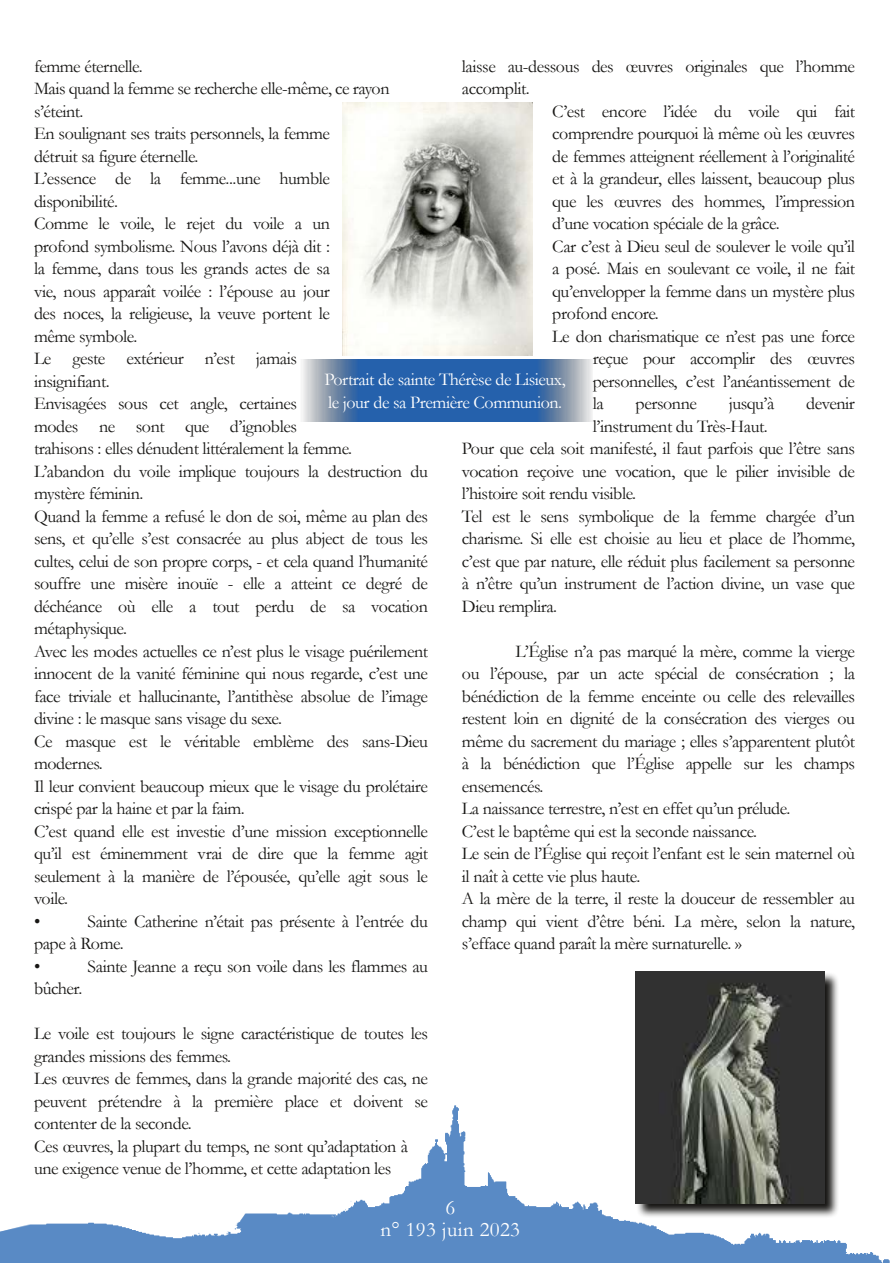
<style>
.page{position:relative;width:893px;height:1263px;background:#fff}
.page>*{position:absolute;margin:0;border:0;box-sizing:border-box;transform-origin:0 0}
.t1{font:21px/22.5px "Garamond";letter-spacing:.015em;color:#fff;text-align:center}
.t2{font:18px/22.5px "Garamond";letter-spacing:-.025em;color:#181715}
.t3{font:18px/22.5px "Garamond";letter-spacing:-.025em;color:#fff}
</style>
<div class="page">
<img style="left:0;top:1105px;width:890px;height:158px">
<svg style="left:635px;top:973px;width:205px;height:245px"></svg>
<img style="left:635px;top:971px;width:190px;height:232px">
<img style="left:342px;top:102px;width:190px;height:253px">
<svg style="left:303px;top:360px;width:289px;height:61px;background:#4a77af"></svg>
<p class="t2" style="left:34px;top:57px;width:396px">femme éternelle.<br>Mais quand la femme se recherche elle-même, ce rayon s’éteint.<br>En soulignant ses traits personnels, la femme<br>détruit sa figure éternelle.<br>L’essence de la femme...une humble<br>disponibilité.<br>Comme le voile, le rejet du voile a un<br>profond symbolisme. Nous l’avons déjà dit :<br>la femme, dans tous les grands actes de sa<br>vie, nous apparaît voilée : l’épouse au jour<br>des noces, la religieuse, la veuve portent le<br>même symbole.<br>Le geste extérieur n’est jamais<br>insignifiant.<br>Envisagées sous cet angle, certaines<br>modes ne sont que d’ignobles<br>trahisons : elles dénudent littéralement la femme.<br>L’abandon du voile implique toujours la destruction du mystère féminin.<br>Quand la femme a refusé le don de soi, même au plan des sens, et qu’elle s’est consacrée au plus abject de tous les cultes, celui de son propre corps, - et cela quand l’humanité souffre une misère inouïe - elle a atteint ce degré de déchéance où elle a tout perdu de sa vocation métaphysique.<br>Avec les modes actuelles ce n’est plus le visage puérilement innocent de la vanité féminine qui nous regarde, c’est une face triviale et hallucinante, l’antithèse absolue de l’image divine : le masque sans visage du sexe.<br>Ce masque est le véritable emblème des sans-Dieu modernes.<br>Il leur convient beaucoup mieux que le visage du prolétaire crispé par la haine et par la faim.<br>C’est quand elle est investie d’une mission exceptionnelle qu’il est éminemment vrai de dire que la femme agit seulement à la manière de l’épousée, qu’elle agit sous le voile.<br>•</p>
<p class="t2" style="left:462px;top:57px;width:395px">laisse au-dessous des œuvres originales que l’homme</p>
<p class="t2" style="left:462px;top:79px;width:69px">accomplit.</p>
<p class="t2" style="left:552px;top:102px;width:304px">C’est encore l’idée du voile qui fait</p>
<p class="t2" style="left:552px;top:124px;width:304px">comprendre pourquoi là même où les œuvres</p>
<p class="t2" style="left:552px;top:147px;width:304px">de femmes atteignent réellement à l’originalité</p>
<p class="t2" style="left:552px;top:169px;width:304px">et à la grandeur, elles laissent, beaucoup plus</p>
<p class="t2" style="left:552px;top:192px;width:304px">que les œuvres des hommes, l’impression</p>
<p class="t2" style="left:552px;top:214px;width:229px">d’une vocation spéciale de la grâce.</p>
<p class="t2" style="left:552px;top:237px;width:304px">Car c’est à Dieu seul de soulever le voile qu’il</p>
<p class="t2" style="left:552px;top:259px;width:304px">a posé. Mais en soulevant ce voile, il ne fait</p>
<p class="t2" style="left:552px;top:282px;width:304px">qu’envelopper la femme dans un mystère plus</p>
<p class="t2" style="left:552px;top:304px;width:108px">profond encore.</p>
<p class="t2" style="left:552px;top:327px;width:304px">Le don charismatique ce n’est pas une force</p>
<p class="t2" style="left:593px;top:349px;width:264px">reçue pour accomplir des œuvres</p>
<p class="t2" style="left:593px;top:372px;width:264px">personnelles, c’est l’anéantissement de</p>
<p class="t2" style="left:593px;top:394px;width:12px">la</p>
<p class="t2" style="left:636px;top:394px;width:63px">personne</p>
<p class="t2" style="left:729px;top:394px;width:47px">jusqu’à</p>
<p class="t2" style="left:806px;top:394px;width:50px">devenir</p>
<p class="t2" style="left:462px;top:417px;width:395px;text-indent:131px">l’instrument du Très-Haut.<br>Pour que cela soit manifesté, il faut parfois que l’être sans vocation reçoive une vocation, que le pilier invisible de l’histoire soit rendu visible.<br>Tel est le sens symbolique de la femme chargée d’un charisme. Si elle est choisie au lieu et place de l’homme, c’est que par nature, elle réduit plus facilement sa personne à n’être qu’un instrument de l’action divine, un vase que Dieu remplira.</p>
<p class="t2" style="left:462px;top:642px;width:395px;text-indent:54px">L’Église n’a pas marqué la mère, comme la vierge ou l’épouse, par un acte spécial de consécration ; la bénédiction de la femme enceinte ou celle des relevailles restent loin en dignité de la consécration des vierges ou même du sacrement du mariage ; elles s’apparentent plutôt à la bénédiction que l’Église appelle sur les champs ensemencés.<br>La naissance terrestre, n’est en effet qu’un prélude.<br>C’est le baptême qui est la seconde naissance.<br>Le sein de l’Église qui reçoit l’enfant est le sein maternel où il naît à cette vie plus haute.<br>A la mère de la terre, il reste la douceur de ressembler au champ qui vient d’être béni. La mère, selon la nature, s’efface quand paraît la mère surnaturelle. »</p>
<p class="t3" style="left:325px;top:370px;width:243px">Portrait de sainte Thérèse de Lisieux, le jour de sa Première Communion.</p>
<p class="t2" style="left:34px;top:912px;width:395px;text-indent:54px">Sainte Catherine n’était pas présente à l’entrée du pape à Rome.<br>•</p>
<p class="t2" style="left:88px;top:957px;width:342px">Sainte Jeanne a reçu son voile dans les flammes au</p>
<p class="t2" style="left:34px;top:979px;width:50px">bûcher.</p>
<p class="t2" style="left:34px;top:1024px;width:396px">Le voile est toujours le signe caractéristique de toutes les grandes missions des femmes.<br>Les œuvres de femmes, dans la grande majorité des cas, ne peuvent prétendre à la première place et doivent se contenter de la seconde.<br>Ces œuvres, la plupart du temps, ne sont qu’adaptation à une exigence venue de l’homme, et cette adaptation les</p>
<p class="t1" style="left:380px;top:1198px;width:141px">6<br>n° 193 juin 2023</p>
</div>
